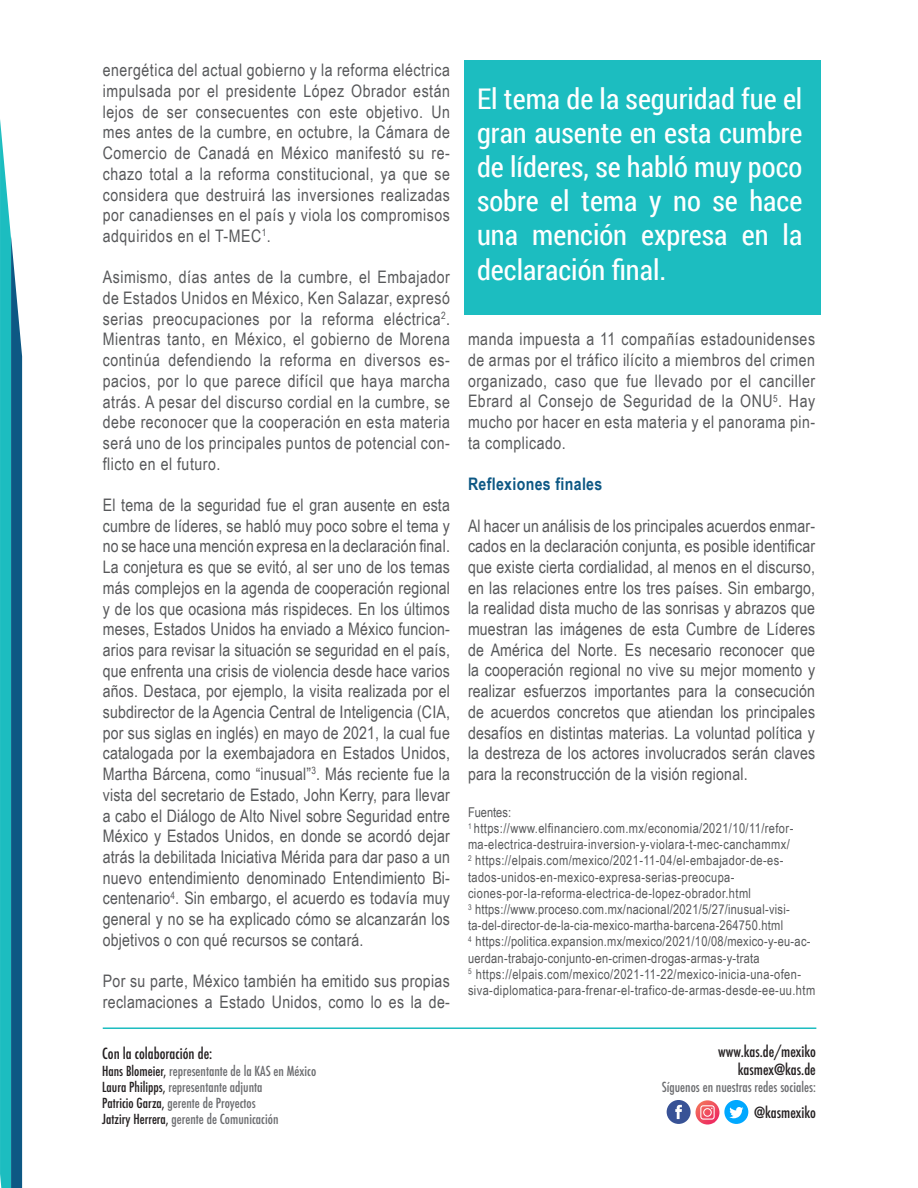
<style>
.page{position:relative;width:918px;height:1188px;background:#fff}
.page>*{position:absolute;margin:0;border:0;box-sizing:border-box;transform-origin:0 0}
.t1{font:28.5px/34.2px "Roboto Condensed";color:#fff;text-align:justify}
.t2{font:17.25px/20.7px "Arial Narrow";letter-spacing:.02em;color:#57585a;text-align:justify}
.t3{font:700 17.25px "Arial Narrow";letter-spacing:.02em;color:#0d5884}
.t4{font:500 condensed 15px "Futura";color:#231f20}
.t5{font:13.5px/16.2px "Arial Narrow";letter-spacing:.03em;color:#57585a}
.t6{font:500 condensed 13.5px "Futura";color:#6c6d70}
.t7{font:13.5px "Arial Narrow";color:#57585a}
.s1{color:#231f20}
</style>
<div class="page">
<hr style="left:103px;top:1027px;width:713px;height:2px;background:#1cbdc0">
<div style="left:667px;top:1100px;width:24px;height:24px;background:#385296;border-radius:50%"></div>
<svg style="left:675px;top:1105px;width:7px;height:14px"></svg>
<svg style="left:696px;top:1100px;width:23px;height:25px"></svg>
<svg style="left:700px;top:1105px;width:15px;height:15px"></svg>
<div style="left:724px;top:1100px;width:24px;height:24px;background:#00a8ff;border-radius:50%"></div>
<svg style="left:729px;top:1107px;width:14px;height:11px"></svg>
<svg style="left:0;top:119px;width:22px;height:1069px;background:#2f9aae"></svg>
<div style="left:464px;top:60px;width:357px;height:255px;background:#1cbdc0"></div>
<p class="t2" style="left:103px;top:59px;width:349px">energética del actual gobierno y la reforma eléctrica impulsada por el presidente López Obrador están lejos de ser consecuentes con este objetivo. Un mes antes de la cumbre, en octubre, la Cámara de Comercio de Canadá en México manifestó su re&shy;chazo total a la reforma constitucional, ya que se considera que destruirá las inversiones realizadas por canadienses en el país y viola los compromisos adquiridos en el T-MEC<sup>1</sup>.</p>
<p class="t2" style="left:103px;top:266px;width:349px">Asimismo, días antes de la cumbre, el Embajador de Estados Unidos en México, Ken Salazar, expresó serias preocupaciones por la reforma eléctrica<sup>2</sup>.<br>Mientras tanto, en México, el gobierno de Morena continúa defendiendo la reforma en diversos es&shy;pacios, por lo que parece difícil que haya marcha atrás. A pesar del discurso cordial en la cumbre, se debe reconocer que la cooperación en esta materia será uno de los principales puntos de potencial con&shy;flicto en el futuro.</p>
<p class="t2" style="left:103px;top:494px;width:349px">El tema de la seguridad fue el gran ausente en esta cumbre de líderes, se habló muy poco sobre el tema y no se hace una mención expresa en la declaración final.<br>La conjetura es que se evitó, al ser uno de los temas más complejos en la agenda de cooperación regional y de los que ocasiona más rispideces. En los últimos meses, Estados Unidos ha enviado a México funcion&shy;arios para revisar la situación se seguridad en el país, que enfrenta una crisis de violencia desde hace varios años. Destaca, por ejemplo, la visita realizada por el subdirector de la Agencia Central de Inteligencia (CIA, por sus siglas en inglés) en mayo de 2021, la cual fue catalogada por la exembajadora en Estados Unidos, Martha Bárcena, como “inusual”<sup>3</sup>. Más reciente fue la vista del secretario de Estado, John Kerry, para llevar a cabo el Diálogo de Alto Nivel sobre Seguridad entre México y Estados Unidos, en donde se acordó dejar atrás la debilitada Iniciativa Mérida para dar paso a un nuevo entendimiento denominado Entendimiento Bi&shy;centenario<sup>4</sup>. Sin embargo, el acuerdo es todavía muy general y no se ha explicado cómo se alcanzarán los objetivos o con qué recursos se contará.</p>
<p class="t2" style="left:103px;top:970px;width:349px">Por su parte, México también ha emitido sus propias reclamaciones a Estado Unidos, como lo es la de-</p>
<p class="t4" style="left:102px;top:1044px;width:112px">Con la colaboración de:</p>
<p class="t6" style="left:102px;top:1062px;width:216px"><span class="s1">Hans Blomeier,</span> representante de la KAS en México</p>
<p class="t6" style="left:102px;top:1078px;width:162px"><span class="s1">Laura Philipps,</span> representante adjunta</p>
<p class="t6" style="left:102px;top:1094px;width:155px"><span class="s1">Patricio Garza,</span> gerente de Proyectos</p>
<p class="t6" style="left:102px;top:1111px;width:178px"><span class="s1">Jatziry Herrera,</span> gerente de Comunicación</p>
<p class="t1" style="left:477px;top:80px;width:327px">El tema de la seguridad fue el gran ausente en esta cumbre de líderes, se habló muy poco sobre el tema y no se hace una mención expresa en la declaración final.</p>
<p class="t2" style="left:468px;top:328px;width:349px">manda impuesta a 11 compañías estadounidenses de armas por el tráfico ilícito a miembros del crimen organizado, caso que fue llevado por el canciller Ebrard al Consejo de Seguridad de la ONU<sup>5</sup>. Hay mucho por hacer en esta materia y el panorama pin&shy;ta complicado.</p>
<p class="t3" style="left:468px;top:471px;width:136px">Reflexiones finales</p>
<p class="t2" style="left:468px;top:515px;width:349px">Al hacer un análisis de los principales acuerdos enmar&shy;cados en la declaración conjunta, es posible identificar que existe cierta cordialidad, al menos en el discurso, en las relaciones entre los tres países. Sin embargo, la realidad dista mucho de las sonrisas y abrazos que muestran las imágenes de esta Cumbre de Líderes de América del Norte. Es necesario reconocer que la cooperación regional no vive su mejor momento y realizar esfuerzos importantes para la consecución de acuerdos concretos que atiendan los principales desafíos en distintas materias. La voluntad política y la destreza de los actores involucrados serán claves para la reconstrucción de la visión regional.</p>
<p class="t7" style="left:468px;top:802px;width:45px">Fuentes:</p>
<p class="t5" style="left:468px;top:820px;width:327px"><sup>1</sup> https://www.elfinanciero.com.mx/economia/2021/10/11/refor&shy;ma-electrica-destruira-inversion-y-violara-t-mec-canchammx/</p>
<p class="t5" style="left:468px;top:852px;width:317px"><sup>2</sup> https://elpais.com/mexico/2021-11-04/el-embajador-de-es&shy;tados-unidos-en-mexico-expresa-serias-preocupa&shy;ciones-por-la-reforma-electrica-de-lopez-obrador.html</p>
<p class="t5" style="left:468px;top:901px;width:323px"><sup>3</sup> https://www.proceso.com.mx/nacional/2021/5/27/inusual-visi&shy;ta-del-director-de-la-cia-mexico-martha-barcena-264750.html</p>
<p class="t5" style="left:468px;top:933px;width:344px"><sup>4</sup> https://politica.expansion.mx/mexico/2021/10/08/mexico-y-eu-ac&shy;uerdan-trabajo-conjunto-en-crimen-drogas-armas-y-trata</p>
<p class="t5" style="left:468px;top:966px;width:349px"><sup>5</sup> https://elpais.com/mexico/2021-11-22/mexico-inicia-una-ofen&shy;siva-diplomatica-para-frenar-el-trafico-de-armas-desde-ee-uu.htm</p>
<p class="t4" style="left:718px;top:1042px;width:99px">www.kas.de/mexiko</p>
<p class="t4" style="left:738px;top:1060px;width:80px">kasmex@kas.de</p>
<p class="t6" style="left:662px;top:1078px;width:156px">Síguenos en nuestras redes sociales:</p>
<p class="t4" style="left:754px;top:1102px;width:63px">@kasmexiko</p>
</div>
